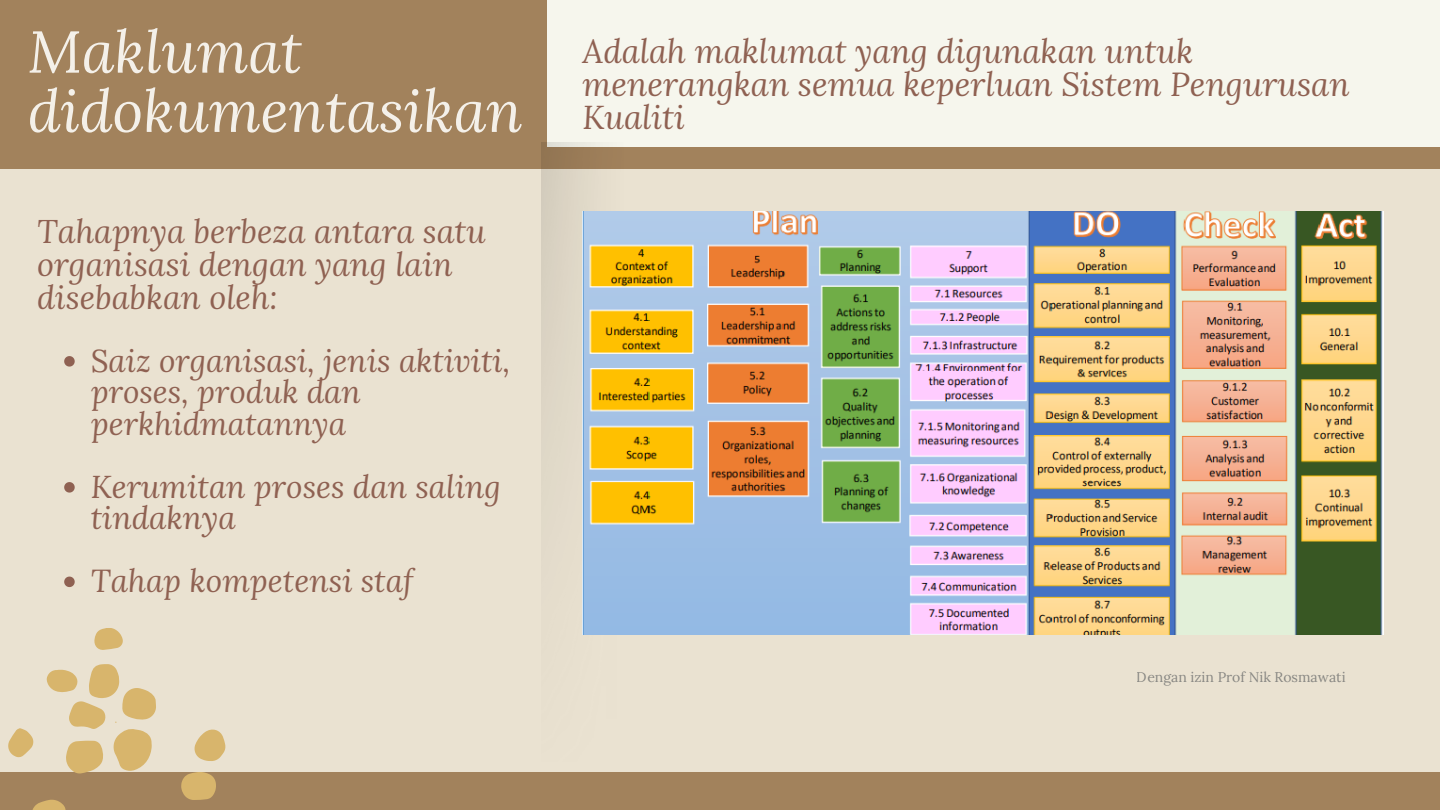
<style>
.page{position:relative;width:1440px;height:810px;background:#a2825c}
.page>*{position:absolute;margin:0;border:0;box-sizing:border-box;transform-origin:0 0}
.t1{font:italic 59px/59.2px "Lora";color:#f4f0e9}
.t2{font:italic 33px/33px "Lora";color:#8f6152}
.t3{font:italic 32.5px/33px "Lora";color:#8f6152}
.t4{font:italic 31.5px/31.5px "Lora";color:#8f6152}
.t5{font:14px "Lora";color:#464a4e}
.s1{font-style:normal}
</style>
<div class="page">
<div style="left:0;top:169px;width:1440px;height:603px;background:#eae2d1"></div>
<div style="left:547px;top:0;width:893px;height:146px;background:#f6f6ed"></div>
<svg style="left:46px;top:628px;width:110px;height:146px"></svg>
<svg style="left:181px;top:729px;width:45px;height:71px"></svg>
<svg style="left:32px;top:799px;width:34px;height:11px"></svg>
<svg style="left:8px;top:728px;width:26px;height:30px"></svg>
<img style="left:541px;top:142px;width:83px;height:493px">
<svg style="left:64px;top:356px;width:11px;height:11px"></svg>
<svg style="left:64px;top:482px;width:11px;height:11px"></svg>
<svg style="left:64px;top:577px;width:11px;height:10px"></svg>
<img style="left:583px;top:211px;width:801px;height:424px">
<p class="t1" style="left:28px;top:21px;width:496px">Maklumat didokumentasikan</p>
<p class="t2" style="left:583px;top:34px;width:769px">Adalah maklumat yang digunakan untuk menerangkan semua keperluan Sistem Pengurusan<br>Kualiti</p>
<p class="t3" style="left:37px;top:214px;width:450px">Tahapnya berbeza antara satu organisasi dengan yang lain disebabkan oleh:</p>
<p class="t4" style="left:91px;top:344px;width:421px"><span class="s1">S</span>aiz organisasi, jenis aktiviti, proses, produk dan perkhidmatannya</p>
<p class="t4" style="left:91px;top:470px;width:412px">Kerumitan proses dan saling tindaknya</p>
<p class="t4" style="left:91px;top:565px;width:324px">Tahap kompetensi staf</p>
<p class="t5" style="left:1137px;top:668px;width:210px">Dengan izin Prof Nik Rosmawati</p>
</div>
